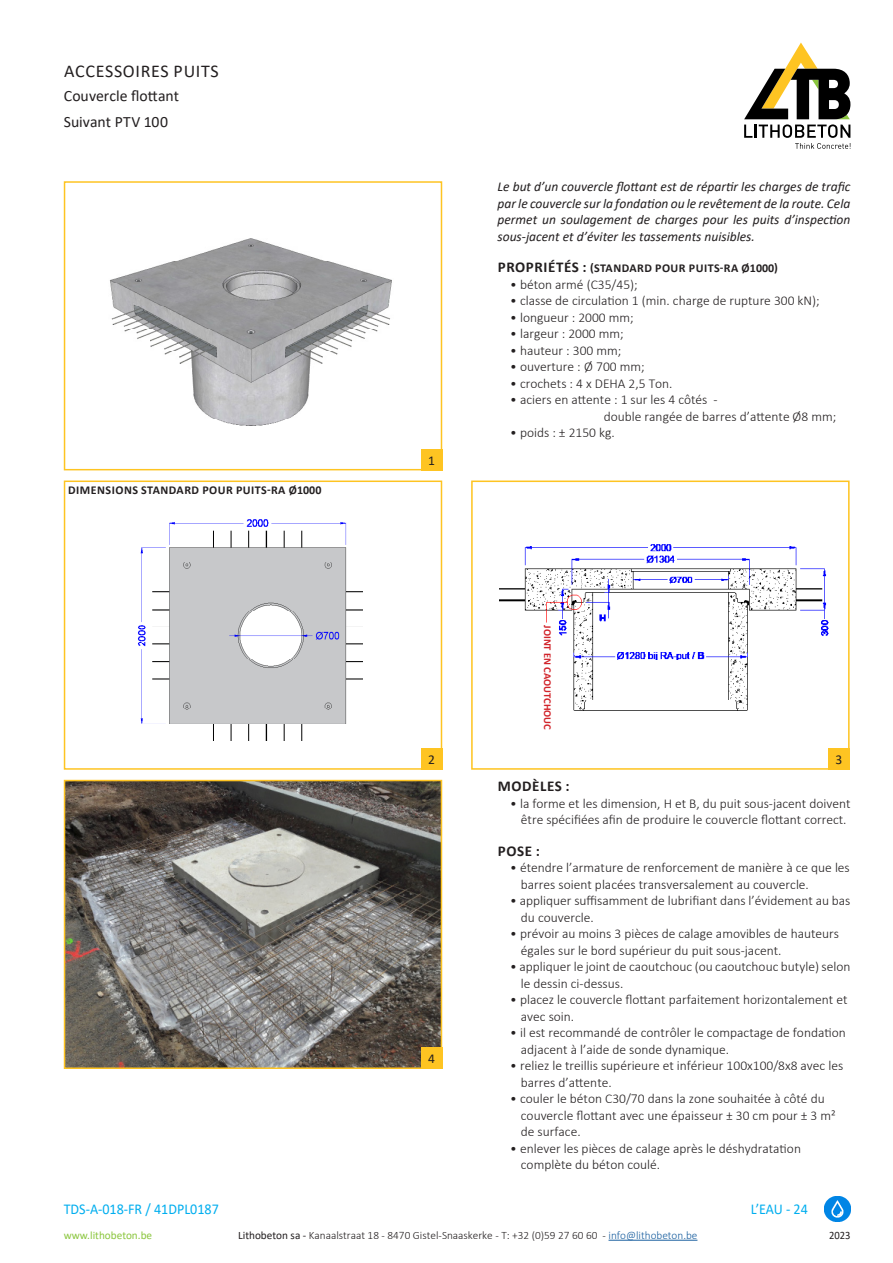
<style>
.page{position:relative;width:893px;height:1263px;background:#fff}
.page>*{position:absolute;margin:0;border:0;box-sizing:border-box;transform-origin:0 0}
.FICHETITEL{font:18px "Calibri";letter-spacing:.04em;color:#231f20}
.FICHE_SUBTITEL{font:15.75px "Calibri";color:#231f20}
.t1{font:15px "Calibri";color:#00aeef;scale:.94 1}
.tekst_titel{font:700 15px "Calibri";letter-spacing:.04em;color:#231f20}
.opsomming{font:300 13.5px/16.5px "Calibri";color:#231f20}
.opsomming-2{font:italic 13.5px/16.5px "Calibri";color:#231f20;text-align:justify}
.tekst{font:13.5px "Calibri";color:#231f20}
.tekst_titel-2{font:700 12px "Calibri";letter-spacing:.04em;color:#231f20}
.TEKSTITEL{font:700 12px "Calibri";letter-spacing:.04em;color:#231f20}
.t2{font:300 11.25px "Calibri";color:#231f20}
.t3{font:11.25px "Calibri";color:#8bc63e}
.t4{font:11.25px "Calibri";color:#231f20;scale:.94 1}
.TEKSTITEL-2{font:700 10.5px "Calibri";color:#d1232a}
.s1{font-size:15px}
.s2{font-weight:400}
.s3{color:#175d9e}
</style>
<div class="page">
<svg style="left:744px;top:43px;width:107px;height:106px"></svg>
<img style="left:825px;top:1196px;width:25px;height:25px">
<hr style="left:608px;top:1240px;width:89px;height:1px;background:#175d9e">
<img style="left:499px;top:544px;width:330px;height:167px">
<div style="left:471px;top:480px;width:379px;height:290px;border:2px solid #fec422"></div>
<img style="left:138px;top:519px;width:225px;height:221px">
<div style="left:64px;top:480px;width:378px;height:290px;border:2px solid #fec422"></div>
<div style="left:421px;top:748px;width:21px;height:22px;background:#fec422"></div>
<div style="left:828px;top:748px;width:22px;height:22px;background:#fec422"></div>
<img style="left:110px;top:238px;width:282px;height:188px">
<div style="left:64px;top:181px;width:378px;height:289px;border:2px solid #fec422"></div>
<img style="left:67px;top:783px;width:372px;height:283px">
<div style="left:64px;top:780px;width:378px;height:289px;border:2px solid #fec422"></div>
<div style="left:421px;top:1048px;width:21px;height:21px;background:#fec422"></div>
<div style="left:421px;top:449px;width:21px;height:21px;background:#fec422"></div>
<p class="FICHETITEL" style="left:64px;top:59px;width:156px">ACCESSOIRES PUITS</p>
<p class="FICHE_SUBTITEL" style="left:64px;top:85px;width:117px">Couvercle flottant</p>
<p class="FICHE_SUBTITEL" style="left:64px;top:110px;width:106px">Suivant PTV 100</p>
<p class="TEKSTITEL" style="left:68px;top:481px;width:255px">DIMENSIONS STANDARD POUR PUITS-RA Ø1000</p>
<p class="t1" style="left:64px;top:1199px;width:167px">TDS-A-018-FR / 41DPL0187</p>
<p class="tekst" style="left:428px;top:451px;width:8px">1</p>
<p class="opsomming-2" style="left:497px;top:178px;width:354px">Le but d’un couvercle flottant est de répartir les charges de trafic par le couvercle sur la fondation ou le revêtement de la route. Cela permet un soulagement de charges pour les puits d’inspection sous-jacent et d’éviter les tassements nuisibles.</p>
<p class="tekst_titel-2" style="left:498px;top:260px;width:282px"><span class="s1">PROPRIÉTÉS :</span> (STANDARD POUR PUITS-RA Ø1000)</p>
<p class="opsomming" style="left:510px;top:276px;width:129px">• béton armé (C35/45);</p>
<p class="opsomming" style="left:510px;top:293px;width:311px">• classe de circulation 1 (min. charge de rupture 300 kN);</p>
<p class="opsomming" style="left:510px;top:309px;width:125px">• longueur : 2000 mm;</p>
<p class="opsomming" style="left:510px;top:326px;width:115px">• largeur : 2000 mm;</p>
<p class="opsomming" style="left:510px;top:342px;width:113px">• hauteur : 300 mm;</p>
<p class="opsomming" style="left:510px;top:359px;width:136px">• ouverture : Ø 700 mm;</p>
<p class="opsomming" style="left:510px;top:375px;width:164px">• crochets : 4 x DEHA 2,5 Ton.</p>
<p class="opsomming" style="left:510px;top:392px;width:209px">• aciers en attente : 1 sur les 4 côtés -</p>
<p class="opsomming" style="left:604px;top:408px;width:234px">double rangée de barres d’attente Ø8 mm;</p>
<p class="opsomming" style="left:510px;top:425px;width:106px">• poids : ± 2150 kg.</p>
<p class="TEKSTITEL-2" style="left:555px;top:625px;width:106px;rotate:90deg">JOINT EN CAOUTCHOUC</p>
<p class="tekst" style="left:428px;top:750px;width:8px">2</p>
<p class="tekst" style="left:835px;top:750px;width:8px">3</p>
<p class="tekst" style="left:428px;top:1049px;width:8px">4</p>
<p class="tekst_titel" style="left:498px;top:775px;width:73px">MODÈLES :</p>
<p class="opsomming" style="left:510px;top:795px;width:342px">• la forme et les dimension, H et B, du puit sous-jacent doivent</p>
<p class="opsomming" style="left:521px;top:811px;width:327px">être spécifiées afin de produire le couvercle flottant correct.</p>
<p class="tekst_titel" style="left:498px;top:840px;width:44px">POSE :</p>
<p class="opsomming" style="left:510px;top:859px;width:341px">• étendre l’armature de renforcement de manière à ce que les</p>
<p class="opsomming" style="left:521px;top:876px;width:290px">barres soient placées transversalement au couvercle.</p>
<p class="opsomming" style="left:510px;top:892px;width:342px">• appliquer suffisamment de lubrifiant dans l’évidement au bas</p>
<p class="opsomming" style="left:521px;top:909px;width:74px">du couvercle.</p>
<p class="opsomming" style="left:510px;top:925px;width:330px">• prévoir au moins 3 pièces de calage amovibles de hauteurs</p>
<p class="opsomming" style="left:521px;top:942px;width:262px">égales sur le bord supérieur du puit sous-jacent.</p>
<p class="opsomming" style="left:510px;top:958px;width:342px">• appliquer le joint de caoutchouc (ou caoutchouc butyle) selon</p>
<p class="opsomming" style="left:521px;top:975px;width:104px">le dessin ci-dessus.</p>
<p class="opsomming" style="left:510px;top:991px;width:339px">• placez le couvercle flottant parfaitement horizontalement et</p>
<p class="opsomming" style="left:521px;top:1008px;width:55px">avec soin.</p>
<p class="opsomming" style="left:510px;top:1024px;width:337px">• il est recommandé de contrôler le compactage de fondation</p>
<p class="opsomming" style="left:521px;top:1041px;width:210px">adjacent à l’aide de sonde dynamique.</p>
<p class="opsomming" style="left:510px;top:1057px;width:334px">• reliez le treillis supérieure et inférieur 100x100/8x8 avec les</p>
<p class="opsomming" style="left:521px;top:1074px;width:92px">barres d’attente.</p>
<p class="opsomming" style="left:510px;top:1090px;width:316px">• couler le béton C30/70 dans la zone souhaitée à côté du</p>
<p class="opsomming" style="left:521px;top:1107px;width:316px">couvercle flottant avec une épaisseur ± 30 cm pour ± 3 m² de surface.</p>
<p class="opsomming" style="left:510px;top:1140px;width:292px">• enlever les pièces de calage après le déshydratation</p>
<p class="opsomming" style="left:521px;top:1156px;width:141px">complète du béton coulé.</p>
<p class="t1" style="left:751px;top:1198px;width:62px">L’EAU - 24</p>
<p class="t3" style="left:64px;top:1227px;width:90px">www.lithobeton.be</p>
<p class="t2" style="left:238px;top:1228px;width:461px"><span class="s2">Lithobeton sa -</span> Kanaalstraat 18 - 8470 Gistel-Snaaskerke - T: +32 (0)59 27 60 60 - <span class="s3">info@lithobeton.be</span></p>
<p class="t4" style="left:829px;top:1227px;width:24px">2023</p>
</div>
